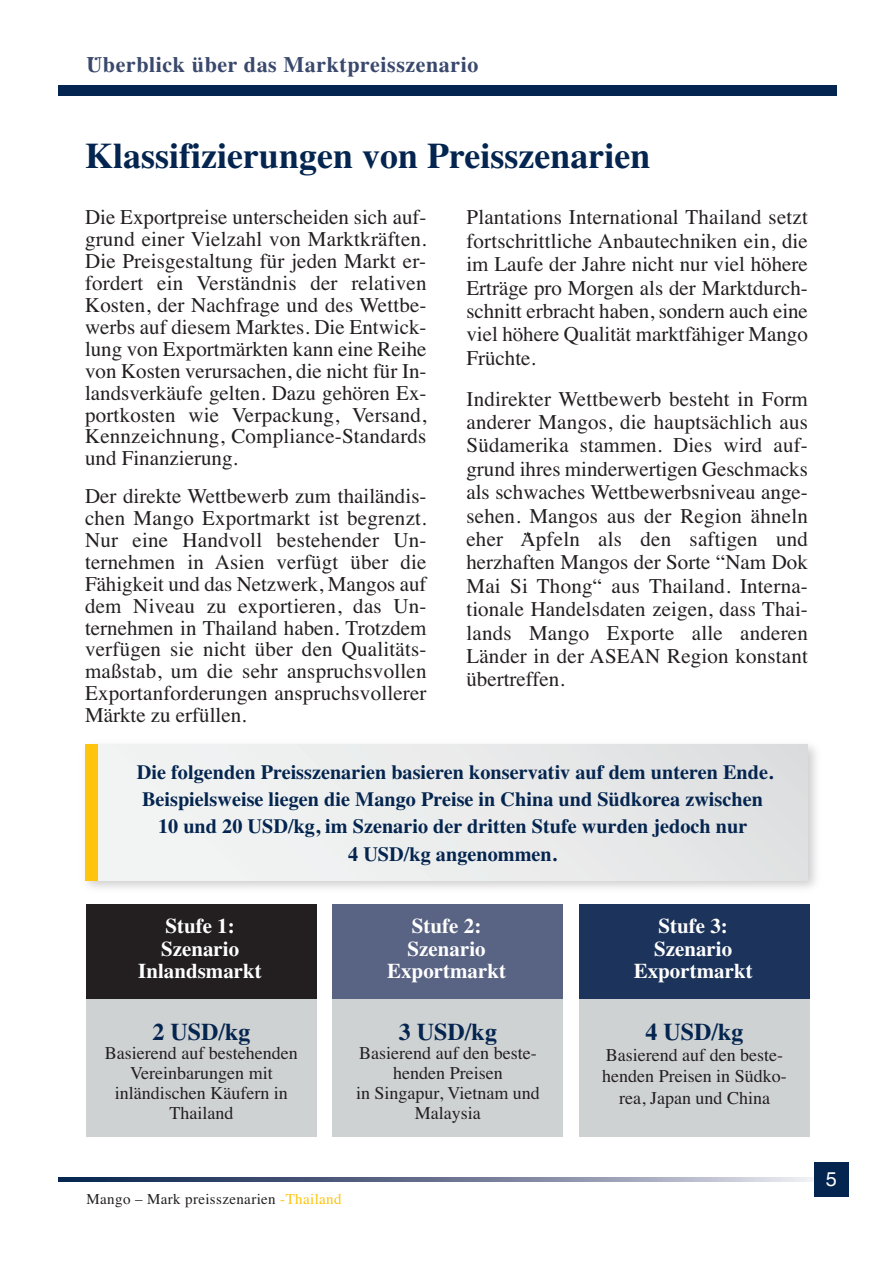
<style>
.page{position:relative;width:893px;height:1263px;background:#fff}
.page>*{position:absolute;margin:0;border:0;box-sizing:border-box;transform-origin:0 0}
.t1{font:700 36px "Times";color:#04254f}
.t2{font:700 24px "Times";color:#04254f}
.t3{font:700 22.05px "Times";letter-spacing:.025em;color:#39486c}
.t4{font:21px/21.9px "Times";letter-spacing:.01em;color:#231f20;text-align:justify}
.t5{font:700 21px/22.5px "Times";color:#fff;text-align:center}
.t6{font:700 20.25px/27.3px "Times";color:#04254f;text-align:center}
.t7{font:19.95px "Helvetica";color:#fff}
.t8{font:18px/19.8px "Times";color:#231f20;text-align:center}
.t9{font:15px "Times";letter-spacing:.025em;color:#231f20}
.s1{color:#fec40e}
</style>
<div class="page">
<div style="left:58px;top:85px;width:778px;height:10px;background:#04254f"></div>
<svg style="left:58px;top:1178px;width:756px;height:3px"></svg>
<div style="left:85px;top:744px;width:723px;height:137px;background:#ebeced"></div>
<div style="left:85px;top:744px;width:13px;height:137px;background:#fec40e"></div>
<div style="left:87px;top:972px;width:230px;height:164px;background:#cfd2d3"></div>
<div style="left:87px;top:904px;width:230px;height:95px;background:#231f20"></div>
<div style="left:333px;top:972px;width:230px;height:164px;background:#cfd2d3"></div>
<div style="left:333px;top:904px;width:230px;height:95px;background:#596383"></div>
<div style="left:579px;top:972px;width:230px;height:164px;background:#cfd2d3"></div>
<div style="left:579px;top:904px;width:230px;height:95px;background:#1c345b"></div>
<div style="left:814px;top:1162px;width:34px;height:34px;background:#04254f"></div>
<p class="t3" style="left:87px;top:52px;width:394px">Ü berblick über das Marktpreisszenario</p>
<h1 class="t1" style="left:85px;top:134px;width:567px">Klassifizierungen von Preisszenarien</h1>
<p class="t4" style="left:85px;top:206px;width:343px">Die Exportpreise unterscheiden sich auf&shy;grund einer Vielzahl von Marktkräften.<br>Die Preisgestaltung für jeden Markt er&shy;fordert ein Verständnis der relativen Kosten, der Nachfrage und des Wettbe&shy;werbs auf diesem Marktes. Die Entwick&shy;lung von Exportmärkten kann eine Reihe von Kosten verursachen, die nicht für In&shy;landsverkäufe gelten. Dazu gehören Ex&shy;portkosten wie Verpackung, Versand, Kennzeichnung, Compliance-Standards und Finanzierung.</p>
<p class="t4" style="left:85px;top:485px;width:343px">Der direkte Wettbewerb zum thailändis&shy;chen Mango Exportmarkt ist begrenzt.<br>Nur eine Handvoll bestehender Un&shy;ternehmen in Asien verfügt über die Fähigkeit und das Netzwerk, Mangos auf dem Niveau zu exportieren, das Un&shy;ternehmen in Thailand haben. Trotzdem verfügen sie nicht über den Qualitäts&shy;maßstab, um die sehr anspruchsvollen Exportanforderungen anspruchsvollerer Märkte zu erfüllen.</p>
<p class="t4" style="left:466px;top:205px;width:343px;line-height:23.4px">Plantations International Thailand setzt fortschrittliche Anbautechniken ein, die im Laufe der Jahre nicht nur viel höhere Erträge pro Morgen als der Marktdurch&shy;schnitt erbracht haben, sondern auch eine viel höhere Qualität marktfähiger Mango Früchte.</p>
<p class="t4" style="left:466px;top:387px;width:343px;line-height:23.4px">Indirekter Wettbewerb besteht in Form anderer Mangos, die hauptsächlich aus Südamerika stammen. Dies wird auf&shy;grund ihres minderwertigen Geschmacks als schwaches Wettbewerbsniveau ange&shy;sehen. Mangos aus der Region ähneln eher Ä pfeln als den saftigen und herzhaften Mangos der Sorte “Nam Dok Mai Si Thong“ aus Thailand. Interna&shy;tionale Handelsdaten zeigen, dass Thai&shy;lands Mango Exporte alle anderen Länder in der ASEAN Region konstant übertreffen.</p>
<p class="t6" style="left:137px;top:758px;width:638px">Die folgenden Preisszenarien basieren konservativ auf dem unteren Ende.<br>Beispielsweise liegen die Mango Preise in China und Südkorea zwischen 10 und 20 USD/kg, im Szenario der dritten Stufe wurden jedoch nur<br>4 USD/kg angenommen.</p>
<p class="t5" style="left:138px;top:915px;width:125px">Stufe 1:<br>Szenario<br>Inlandsmarkt</p>
<p class="t2" style="left:152px;top:1017px;width:100px">2 USD/kg</p>
<p class="t8" style="left:105px;top:1043px;width:194px">Basierend auf bestehenden<br>Vereinbarungen mit inländischen Käufern in<br>Thailand</p>
<p class="t5" style="left:387px;top:915px;width:120px">Stufe 2:<br>Szenario<br>Exportmarkt</p>
<p class="t2" style="left:399px;top:1017px;width:100px">3 USD/kg</p>
<p class="t8" style="left:356px;top:1043px;width:185px">Basierend auf den beste&shy;henden Preisen<br>in Singapur, Vietnam und<br>Malaysia</p>
<p class="t9" style="left:87px;top:1190px;width:257px">Mango – Mark preisszenarien <span class="s1">-Thailand</span></p>
<p class="t5" style="left:634px;top:915px;width:120px">Stufe 3:<br>Szenario<br>Exportmarkt</p>
<p class="t2" style="left:645px;top:1017px;width:100px">4 USD/kg</p>
<p class="t8" style="left:602px;top:1044px;width:186px;line-height:21.3px">Basierend auf den beste&shy;henden Preisen in Südko&shy;rea, Japan und China</p>
<p class="t7" style="left:826px;top:1168px;width:13px">5</p>
</div>
